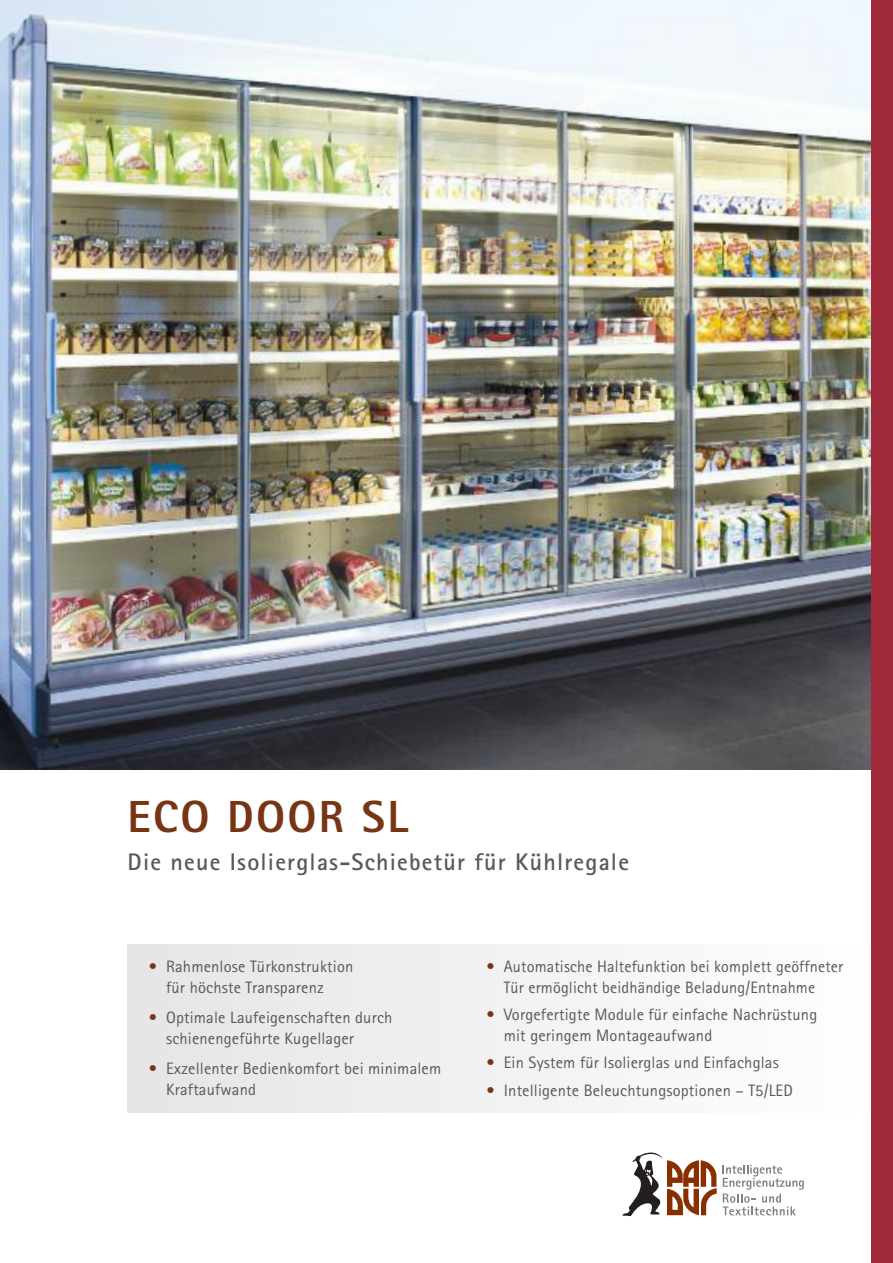
<style>
.page{position:relative;width:893px;height:1263px;background:#fff}
.page>*{position:absolute;margin:0;border:0;box-sizing:border-box;transform-origin:0 0}
.t1{font:800 45px "Rotis Sans Serif";letter-spacing:.05em;color:#773514}
.t2{font:700 24px "Rotis Sans Serif";letter-spacing:.05em;color:#58595c}
.t3{font:16.5px/21px "Rotis Sans Serif";letter-spacing:.01em;color:#58595c}
.s1{color:#773514}
</style>
<div class="page">
<div style="left:128px;top:944px;width:765px;height:168px;background:#f1f1f1"></div>
<img style="left:0;top:0;width:872px;height:770px">
<div style="left:872px;top:0;width:21px;height:1263px;background:#a0293a"></div>
<svg style="left:723px;top:1165px;width:81px;height:50px"></svg>
<svg style="left:622px;top:1152px;width:95px;height:64px"></svg>
<h1 class="t1" style="left:128px;top:790px;width:282px">ECO DOOR SL</h1>
<h2 class="t2" style="left:128px;top:847px;width:503px">Die neue Isolierglas-Schiebetür für Kühlregale</h2>
<p class="t3" style="left:166px;top:955px;width:189px;text-indent:-17px"><span class="s1">•</span> Rahmenlose Türkonstruktion für höchste Transparenz</p>
<p class="t3" style="left:166px;top:1007px;width:228px;text-indent:-17px"><span class="s1">•</span> Optimale Laufeigenschaften durch schienengeführte Kugellager</p>
<p class="t3" style="left:166px;top:1058px;width:277px;text-indent:-17px"><span class="s1">•</span> Exzellenter Bedienkomfort bei minimalem<br>Kraftaufwand</p>
<p class="t3" style="left:504px;top:955px;width:341px;text-indent:-17px"><span class="s1">•</span> Automatische Haltefunktion bei komplett geöffneter<br>Tür ermöglicht beidhändige Beladung/Entnahme</p>
<p class="t3" style="left:504px;top:1004px;width:315px;text-indent:-17px"><span class="s1">•</span> Vorgefertigte Module für einfache Nachrüstung mit geringem Montageaufwand</p>
<p class="t3" style="left:486px;top:1052px;width:294px"><span class="s1">•</span> Ein System für Isolierglas und Einfachglas</p>
<p class="t3" style="left:486px;top:1079px;width:308px"><span class="s1">•</span> Intelligente Beleuchtungsoptionen – T5/LED</p>
</div>
